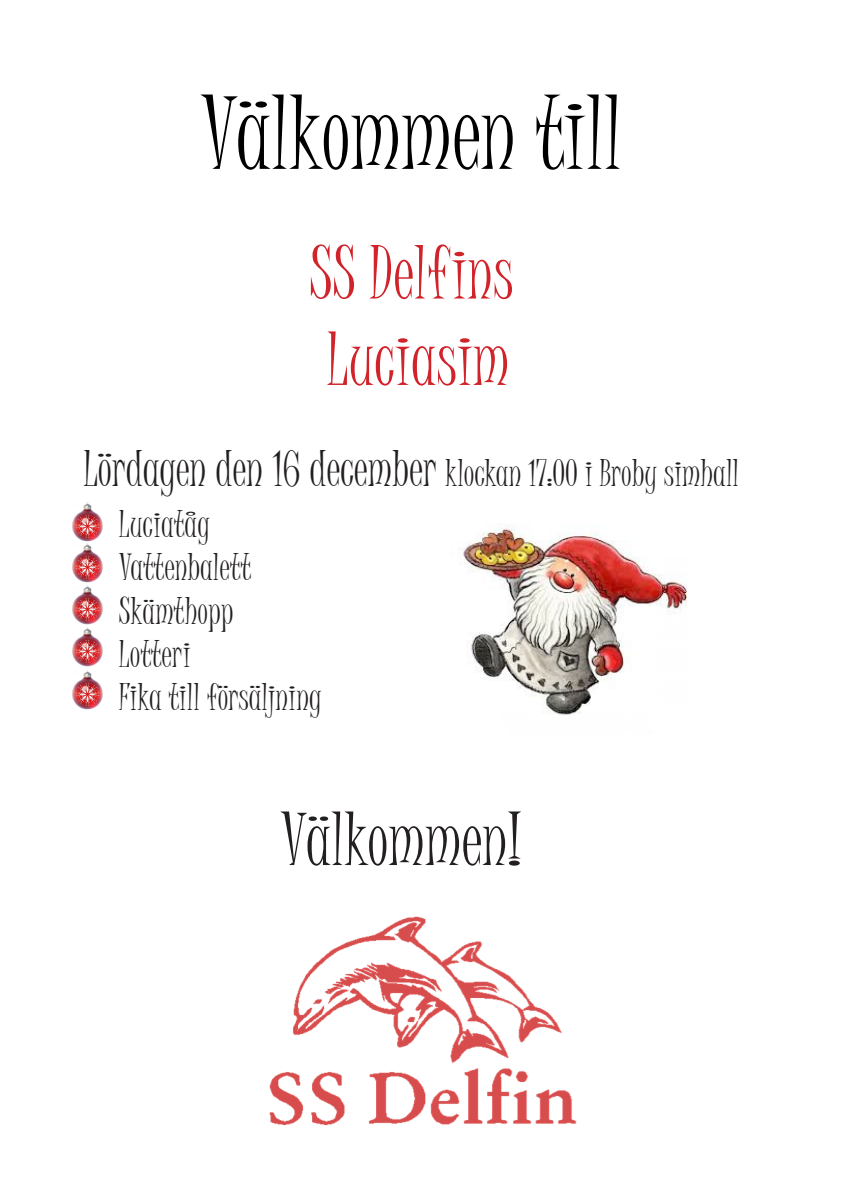
<style>
.page{position:relative;width:842px;height:1191px;background:#fff}
.page>*{position:absolute;margin:0;border:0;box-sizing:border-box;transform-origin:0 0}
.t1{font:100px "Juice ITC";color:#000}
.t2{font:72px "Juice ITC";color:#d1232a}
.t3{font:72px "Juice ITC";color:#231f20}
.t4{font:36px "Juice ITC";color:#231f20}
.s1{font-size:48px}
</style>
<div class="page">
<img style="left:463px;top:527px;width:223px;height:188px">
<img style="left:269px;top:916px;width:308px;height:210px">
<img style="left:72px;top:502px;width:31px;height:40px">
<img style="left:72px;top:628px;width:31px;height:39px">
<img style="left:72px;top:670px;width:31px;height:40px">
<img style="left:72px;top:585px;width:31px;height:40px">
<img style="left:72px;top:544px;width:31px;height:39px">
<p class="t1" style="left:200px;top:76px;width:423px">Välkommen till</p>
<p class="t2" style="left:309px;top:232px;width:206px">SS Delfins</p>
<p class="t2" style="left:327px;top:318px;width:184px">Luciasim</p>
<p class="t4" style="left:84px;top:452px;width:657px"><span class="s1">Lördagen den 16 december</span> klockan 17:00 i Broby simhall</p>
<p class="t4" style="left:119px;top:503px;width:92px">Luciatåg</p>
<p class="t4" style="left:119px;top:547px;width:133px">Vattenbalett</p>
<p class="t4" style="left:119px;top:590px;width:116px">Skämthopp</p>
<p class="t4" style="left:119px;top:633px;width:73px">Lotteri</p>
<p class="t4" style="left:119px;top:676px;width:204px">Fika till försäljning</p>
<p class="t3" style="left:280px;top:798px;width:243px">Välkommen!</p>
</div>
